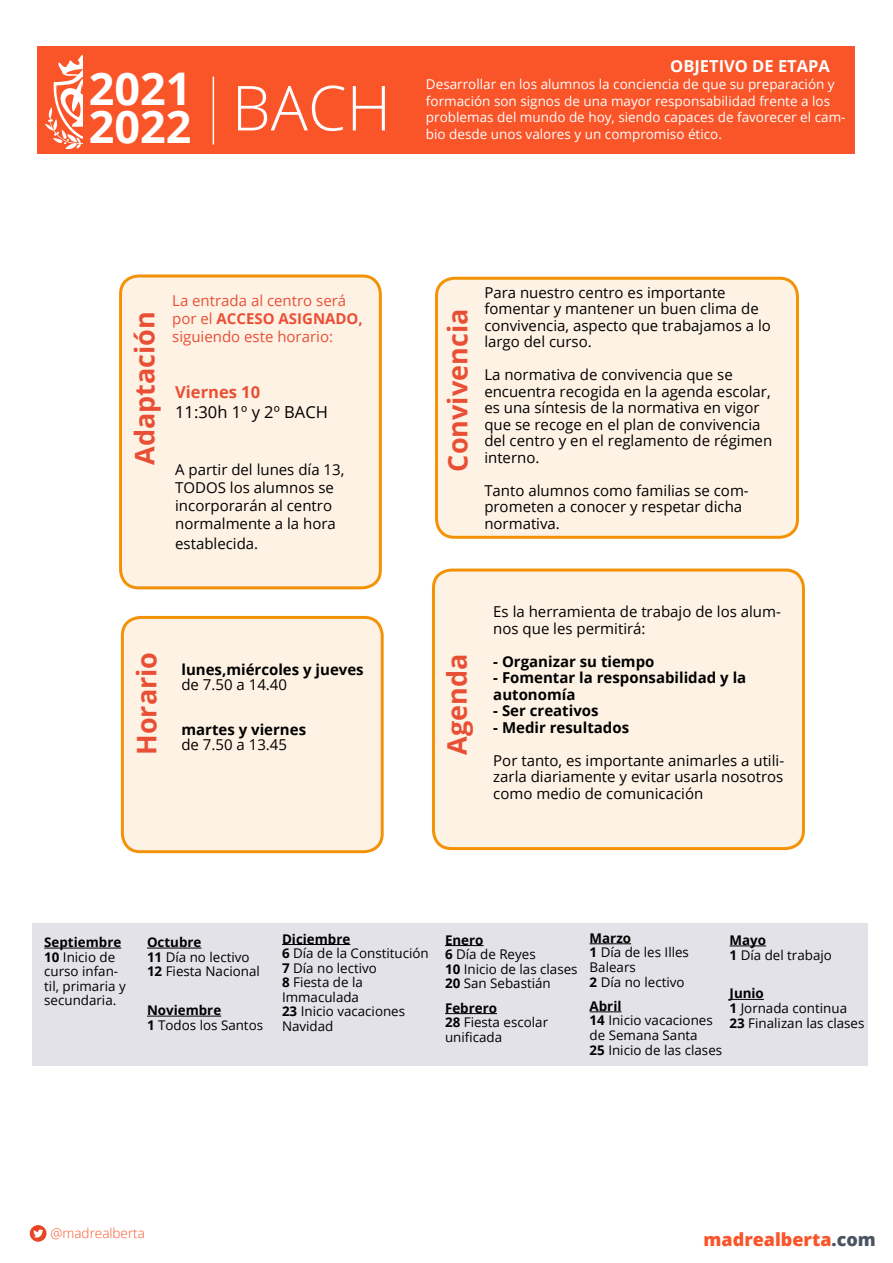
<style>
.page{position:relative;width:893px;height:1263px;background:#fff}
.page>*{position:absolute;margin:0;border:0;box-sizing:border-box;transform-origin:0 0}
.t1{font:300 62.1px "Open Sans";color:#fff}
.t2{font:700 45px "Open Sans";color:#fff}
.t3{font:700 27px "Open Sans";color:#e94f35}
.t4{font:800 18px "Open Sans";color:#fa5429}
.t5{font:700 16.5px "Open Sans";color:#fff}
.t6{font:16.5px "Open Sans";color:#000}
.t7{font:700 16.5px "Open Sans";color:#e94f35}
.t8{font:15px/16.5px "Open Sans";color:#000}
.t9{font:700 15px/16.5px "Open Sans";color:#000}
.t10{font:15px/18px "Open Sans";color:#e94f35}
.t11{font:13.5px/16.5px "Open Sans";color:#fff}
.t12{font:300 13.5px "Open Sans";color:#fa5429}
.t13{font:13.35px/14.5px "Open Sans";color:#000}
.t14{font:700 13.35px "Open Sans";color:#000}
.s1{font-weight:700}
.s2{color:#4c5461}
</style>
<div class="page">
<div style="left:32px;top:923px;width:836px;height:143px;background:#e2e2e8"></div>
<div style="left:37px;top:47px;width:818px;height:107px;background:#fa5429"></div>
<svg style="left:45px;top:55px;width:37px;height:94px"></svg>
<hr style="left:213px;top:77px;width:1px;height:68px;background:#fff">
<svg style="left:30px;top:1225px;width:17px;height:17px"></svg>
<hr style="left:590px;top:943px;width:41px;height:1px;background:#000">
<hr style="left:590px;top:1011px;width:31px;height:1px;background:#000">
<hr style="left:730px;top:945px;width:36px;height:1px;background:#000">
<hr style="left:730px;top:999px;width:34px;height:1px;background:#000">
<hr style="left:445px;top:945px;width:39px;height:1px;background:#000">
<hr style="left:445px;top:1013px;width:52px;height:1px;background:#000">
<hr style="left:282px;top:944px;width:68px;height:1px;background:#000">
<hr style="left:147px;top:948px;width:55px;height:1px;background:#000">
<hr style="left:147px;top:1016px;width:74px;height:1px;background:#000">
<hr style="left:44px;top:948px;width:77px;height:1px;background:#000">
<div style="left:436px;top:278px;width:361px;height:259px;background:#fef2e4;border-radius:18px"></div>
<div style="left:435px;top:277px;width:364px;height:262px;border:3px solid #f39207;border-radius:18px"></div>
<div style="left:433px;top:570px;width:370px;height:278px;background:#fef2e4;border-radius:18px"></div>
<div style="left:432px;top:568px;width:373px;height:282px;border:3px solid #f39207;border-radius:18px"></div>
<div style="left:121px;top:276px;width:259px;height:312px;background:#fef2e4;border-radius:18px"></div>
<div style="left:119px;top:274px;width:263px;height:315px;border:3px solid #f39207;border-radius:18px"></div>
<div style="left:122px;top:617px;width:260px;height:235px;background:#fef2e4;border-radius:18px"></div>
<div style="left:121px;top:616px;width:263px;height:237px;border:3px solid #f39207;border-radius:18px"></div>
<p class="t2" style="left:89px;top:57px;width:104px">2021</p>
<p class="t2" style="left:89px;top:95px;width:104px">2022</p>
<p class="t1" style="left:232px;top:65px;width:161px">BACH</p>
<p class="t5" style="left:670px;top:55px;width:161px">OBJETIVO DE ETAPA</p>
<p class="t11" style="left:426px;top:75px;width:421px">Desarrollar en los alumnos la conciencia de que su preparación y formación son signos de una mayor responsabilidad frente a los problemas del mundo de hoy, siendo capaces de favorecer el cam&shy;bio desde unos valores y un compromiso ético.</p>
<p class="t3" style="left:126px;top:465px;width:155px;rotate:-90deg">Adaptación</p>
<p class="t10" style="left:172px;top:291px;width:192px">La entrada al centro será por el <span class="s1">ACCESO ASIGNADO, </span>siguiendo este horario:</p>
<p class="t7" style="left:175px;top:380px;width:86px">Viernes 10</p>
<p class="t6" style="left:175px;top:400px;width:154px">11:30h 1º y 2º BACH</p>
<p class="t8" style="left:175px;top:460px;width:171px;line-height:18px">A partir del lunes día 13,<br>TODOS los alumnos se incorporarán al centro normalmente a la hora</p>
<p class="t8" style="left:175px;top:535px;width:85px">establecida.</p>
<p class="t3" style="left:128px;top:755px;width:105px;rotate:-90deg">Horario</p>
<p class="t9" style="left:181px;top:661px;width:184px">lunes,miércoles y jueves</p>
<p class="t8" style="left:181px;top:676px;width:107px">de 7.50 a 14.40</p>
<p class="t9" style="left:181px;top:721px;width:126px">martes y viernes</p>
<p class="t8" style="left:181px;top:736px;width:107px">de 7.50 a 13.45</p>
<p class="t3" style="left:439px;top:472px;width:164px;rotate:-90deg">Convivencia</p>
<p class="t8" style="left:484px;top:284px;width:288px">Para nuestro centro es importante fomentar y mantener un buen clima de convivencia, aspecto que trabajamos a lo largo del curso.</p>
<p class="t8" style="left:484px;top:366px;width:289px">La normativa de convivencia que se encuentra recogida en la agenda escolar, es una síntesis de la normativa en vigor que se recoge en el plan de convivencia del centro y en el reglamento de régimen interno.</p>
<p class="t8" style="left:484px;top:482px;width:266px">Tanto alumnos como familias se com&shy;prometen a conocer y respetar dicha normativa.</p>
<p class="t3" style="left:438px;top:754px;width:102px;rotate:-90deg">Agenda</p>
<p class="t8" style="left:493px;top:603px;width:289px">Es la herramienta de trabajo de los alum&shy;nos que les permitirá:</p>
<p class="t9" style="left:493px;top:653px;width:163px">- Organizar su tiempo</p>
<p class="t9" style="left:493px;top:669px;width:255px">- Fomentar la responsabilidad y la autonomía</p>
<p class="t9" style="left:493px;top:702px;width:107px">- Ser creativos</p>
<p class="t9" style="left:493px;top:719px;width:137px">- Medir resultados</p>
<p class="t8" style="left:493px;top:752px;width:292px;text-align:justify">Por tanto, es importante animarles a utili&shy;zarla diariamente y evitar usarla nosotros como medio de comunicación</p>
<p class="t14" style="left:44px;top:933px;width:79px">Septiembre</p>
<p class="t13" style="left:44px;top:949px;width:83px"><span class="s1">10</span> Inicio de curso infan&shy;til, primaria y secundaria.</p>
<p class="t14" style="left:147px;top:933px;width:56px">Octubre</p>
<p class="t13" style="left:147px;top:949px;width:104px"><span class="s1">11</span> Día no lectivo</p>
<p class="t13" style="left:147px;top:964px;width:114px"><span class="s1">12</span> Fiesta Nacional</p>
<p class="t14" style="left:147px;top:1001px;width:76px">Noviembre</p>
<p class="t13" style="left:147px;top:1017px;width:118px"><span class="s1">1</span> Todos los Santos</p>
<p class="t14" style="left:282px;top:929px;width:70px">Diciembre</p>
<p class="t13" style="left:282px;top:946px;width:148px"><span class="s1">6</span> Día de la Constitución</p>
<p class="t13" style="left:282px;top:960px;width:96px"><span class="s1">7</span> Día no lectivo</p>
<p class="t13" style="left:282px;top:975px;width:82px"><span class="s1">8</span> Fiesta de la</p>
<p class="t13" style="left:282px;top:989px;width:79px">Immaculada</p>
<p class="t13" style="left:282px;top:1004px;width:125px"><span class="s1">23</span> Inicio vacaciones</p>
<p class="t13" style="left:282px;top:1018px;width:53px">Navidad</p>
<p class="t14" style="left:445px;top:930px;width:40px">Enero</p>
<p class="t13" style="left:445px;top:947px;width:92px"><span class="s1">6</span> Día de Reyes</p>
<p class="t13" style="left:445px;top:961px;width:134px"><span class="s1">10</span> Inicio de las clases</p>
<p class="t13" style="left:445px;top:976px;width:107px"><span class="s1">20</span> San Sebastián</p>
<p class="t14" style="left:445px;top:998px;width:54px">Febrero</p>
<p class="t13" style="left:445px;top:1015px;width:105px"><span class="s1">28</span> Fiesta escolar</p>
<p class="t13" style="left:445px;top:1029px;width:59px">unificada</p>
<p class="t14" style="left:590px;top:928px;width:43px">Marzo</p>
<p class="t13" style="left:590px;top:945px;width:101px"><span class="s1">1</span> Día de les Illes</p>
<p class="t13" style="left:590px;top:959px;width:48px">Balears</p>
<p class="t13" style="left:590px;top:974px;width:96px"><span class="s1">2</span> Día no lectivo</p>
<p class="t14" style="left:590px;top:996px;width:33px">Abril</p>
<p class="t13" style="left:590px;top:1013px;width:125px"><span class="s1">14</span> Inicio vacaciones</p>
<p class="t13" style="left:590px;top:1027px;width:110px">de Semana Santa</p>
<p class="t13" style="left:590px;top:1042px;width:134px"><span class="s1">25</span> Inicio de las clases</p>
<p class="t14" style="left:730px;top:931px;width:38px">Mayo</p>
<p class="t13" style="left:730px;top:947px;width:104px"><span class="s1">1</span> Día del trabajo</p>
<p class="t14" style="left:730px;top:984px;width:36px">Junio</p>
<p class="t13" style="left:730px;top:1000px;width:119px"><span class="s1">1</span> Jornada continua</p>
<p class="t13" style="left:730px;top:1015px;width:136px"><span class="s1">23</span> Finalizan las clases</p>
<p class="t12" style="left:51px;top:1224px;width:96px">@madrealberta</p>
<p class="t4" style="left:703px;top:1226px;width:174px">madrealberta<span class="s2">.com</span></p>
</div>
